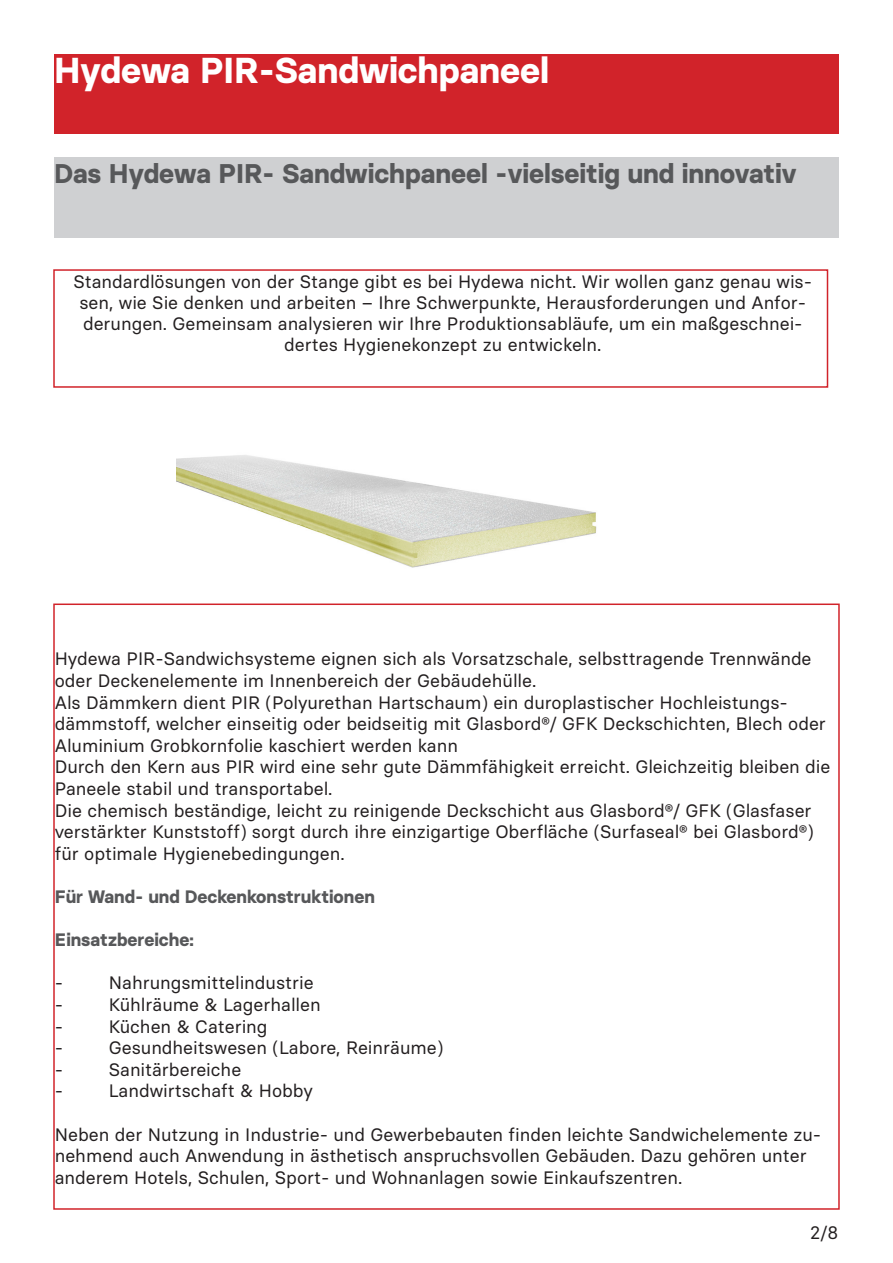
<style>
.page{position:relative;width:893px;height:1263px;background:#fff}
.page>*{position:absolute;margin:0;border:0;box-sizing:border-box;transform-origin:0 0}
.t1{font:700 36px "Basier Square";color:#fff}
.t2{font:700 27px "Basier Square";color:#57585a}
.t3{font:18px/21.6px "Basier Square";color:#231f20}
.t4{font:700 18px "Basier Square";color:#57585a}
.t5{font:18px "Calibri";color:#231f20}
</style>
<div class="page">
<div style="left:54px;top:54px;width:785px;height:80px;background:#d1232a"></div>
<div style="left:54px;top:157px;width:785px;height:81px;background:#cfd0d2"></div>
<img style="left:176px;top:455px;width:421px;height:113px">
<div style="left:53px;top:269px;width:775px;height:119px;border:2px solid #d1232a"></div>
<p class="t1" style="left:54px;top:48px;width:496px">Hydewa PIR-Sandwichpaneel</p>
<p class="t2" style="left:54px;top:156px;width:744px">Das Hydewa PIR- Sandwichpaneel -vielseitig und innovativ</p>
<p class="t3" style="left:74px;top:271px;width:740px;line-height:21px;text-align:center">Standardlösungen von der Stange gibt es bei Hydewa nicht. Wir wollen ganz genau wis&shy;sen, wie Sie denken und arbeiten – Ihre Schwerpunkte, Herausforderungen und Anfor&shy;derungen. Gemeinsam analysieren wir Ihre Produktionsabläufe, um ein maßgeschnei&shy;dertes Hygienekonzept zu entwickeln.</p>
<p class="t3" style="left:55px;top:648px;width:758px">Hydewa PIR-Sandwichsysteme eignen sich als Vorsatzschale, selbsttragende Trennwände oder Deckenelemente im Innenbereich der Gebäudehülle.</p>
<p class="t3" style="left:55px;top:691px;width:773px">Als Dämmkern dient PIR (Polyurethan Hartschaum) ein duroplastischer Hochleistungs&shy;dämmstoff, welcher einseitig oder beidseitig mit Glasbord®/ GFK Deckschichten, Blech oder<br>Aluminium Grobkornfolie kaschiert werden kann</p>
<p class="t3" style="left:55px;top:756px;width:777px">Durch den Kern aus PIR wird eine sehr gute Dämmfähigkeit erreicht. Gleichzeitig bleiben die<br>Paneele stabil und transportabel.</p>
<p class="t3" style="left:55px;top:799px;width:760px;text-align:justify">Die chemisch beständige, leicht zu reinigende Deckschicht aus Glasbord®/ GFK (Glasfaser verstärkter Kunststoff) sorgt durch ihre einzigartige Oberfläche (Surfaseal® bei Glasbord®) für optimale Hygienebedingungen.</p>
<p class="t4" style="left:55px;top:885px;width:322px">Für Wand- und Deckenkonstruktionen</p>
<p class="t4" style="left:55px;top:929px;width:141px">Einsatzbereiche:</p>
<p class="t3" style="left:55px;top:972px;width:10px">-</p>
<p class="t3" style="left:109px;top:972px;width:206px">Nahrungsmittelindustrie</p>
<p class="t3" style="left:55px;top:993px;width:10px">-</p>
<p class="t3" style="left:109px;top:993px;width:213px">Kühlräume &amp; Lagerhallen</p>
<p class="t3" style="left:55px;top:1015px;width:10px">-</p>
<p class="t3" style="left:109px;top:1015px;width:160px">Küchen &amp; Catering</p>
<p class="t3" style="left:55px;top:1037px;width:10px">-</p>
<p class="t3" style="left:109px;top:1037px;width:336px">Gesundheitswesen (Labore, Reinräume)</p>
<p class="t3" style="left:55px;top:1058px;width:10px">-</p>
<p class="t3" style="left:109px;top:1058px;width:134px">Sanitärbereiche</p>
<p class="t3" style="left:55px;top:1080px;width:10px">-</p>
<p class="t3" style="left:109px;top:1080px;width:206px">Landwirtschaft &amp; Hobby</p>
<p class="t3" style="left:55px;top:1123px;width:768px">Neben der Nutzung in Industrie- und Gewerbebauten finden leichte Sandwichelemente zu&shy;nehmend auch Anwendung in ästhetisch anspruchsvollen Gebäuden. Dazu gehören unter anderem Hotels, Schulen, Sport- und Wohnanlagen sowie Einkaufszentren.</p>
<p class="t5" style="left:813px;top:1217px;width:27px">2/6</p>
<p class="t3" style="left:810px;top:1222px;width:30px">2/8</p>
</div>
